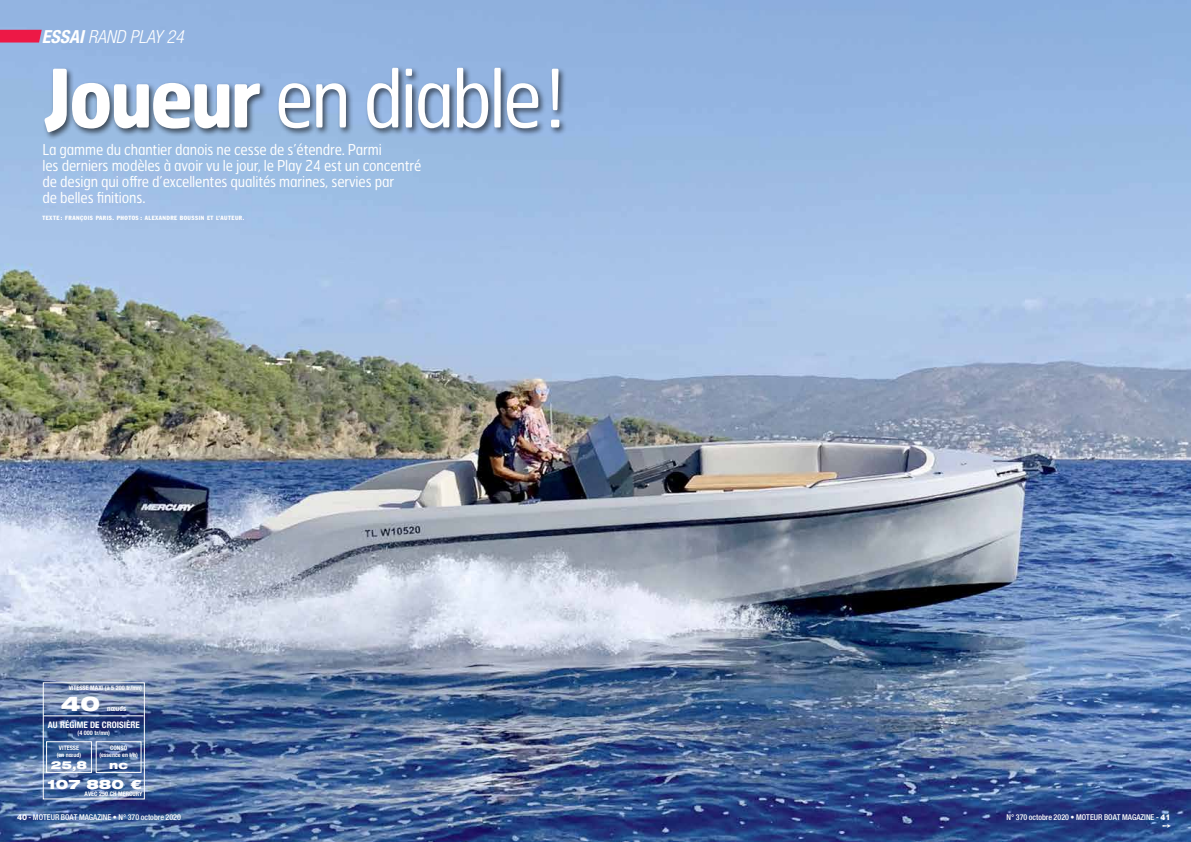
<style>
.page{position:relative;width:1191px;height:842px;background:#fff}
.page>*{position:absolute;margin:0;border:0;box-sizing:border-box;transform-origin:0 0}
.t1{font:80.3px "Hermes FB";letter-spacing:-.04em;color:#fff;scale:.91 1}
.t2{font:900 expanded 20.3px "Helvetica Neue LT";color:#fff}
.t3{font:italic 300 condensed 18px "Helvetica Neue LT";color:#fff}
.t4{font:15px/16px "Hermes FB";letter-spacing:-.01em;color:#fff;scale:.9 1}
.t5{font:900 expanded 13px "Helvetica Neue LT";color:#fff}
.t6{font:900 expanded 11px "Helvetica Neue LT";color:#fff}
.t7{font:700 condensed 9px "Helvetica Neue LT";color:#fff}
.t8{font:500 condensed 8px "Helvetica Neue LT";color:#fff}
.t9{font:700 condensed 7.1px "Helvetica Neue LT";letter-spacing:.01em;color:#fff}
.t10{font:700 condensed 6.2px "Helvetica Neue LT";color:#fff}
.t11{font:condensed 6px "Franklin Gothic LT";letter-spacing:.075em;color:#fff}
.t12{font:700 condensed 6px "Helvetica Neue LT";color:#fff}
.s1{font-weight:700}
.s2{font-weight:800;font-stretch:normal}
</style>
<div class="page">
<img style="left:0;top:0;width:1191px;height:842px">
<svg style="left:0;top:30px;width:42px;height:13px"></svg>
<div style="left:43px;top:65px;width:524px;height:76px;background:#000;opacity:.6"></div>
<div style="left:43px;top:682px;width:102px;height:117px;border:1px solid #fff"></div>
<div style="left:46px;top:741px;width:46px;height:32px;border:1px solid #fff"></div>
<div style="left:96px;top:741px;width:45px;height:32px;border:1px solid #fff"></div>
<hr style="left:43px;top:715px;width:101px;height:1px;background:#fff">
<svg style="left:1162px;top:824px;width:9px;height:4px"></svg>
<p class="t3" style="left:42px;top:26px;width:143px"><span class="s1">ESSAI</span> RAND PLAY 24</p>
<h1 class="t1" style="left:43px;top:47px;width:575px"><span class="s1">Joueur</span> en diable!</h1>
<p class="t4" style="left:43px;top:141px;width:422px">La gamme du chantier danois ne cesse de s’étendre. Parmi<br>les derniers modèles à avoir vu le jour, le Play 24 est un concentré de design qui offre d’excellentes qualités marines, servies par<br>de belles finitions.</p>
<p class="t11" style="left:43px;top:214px;width:203px">TEXTE : FRANÇOIS PARIS. PHOTOS : ALEXANDRE BOUSSIN ET L’AUTEUR.</p>
<p class="t10" style="left:69px;top:684px;width:75px">VITESSE MAXI (à 5 200 tr/mn)</p>
<p class="t7" style="left:48px;top:720px;width:93px">AU RÉGIME DE CROISIÈRE</p>
<p class="t10" style="left:78px;top:729px;width:34px">(4 000 tr/mn)</p>
<h2 class="t2" style="left:61px;top:691px;width:41px">40</h2>
<p class="t9" style="left:107px;top:704px;width:21px">nœuds</p>
<p class="t10" style="left:59px;top:744px;width:22px">VITESSE</p>
<p class="t12" style="left:57px;top:751px;width:26px">(en nœud)</p>
<p class="t6" style="left:51px;top:757px;width:38px">25,8</p>
<p class="t10" style="left:110px;top:744px;width:18px">CONSO</p>
<p class="t12" style="left:99px;top:751px;width:40px">(essence en l/h)</p>
<p class="t6" style="left:109px;top:757px;width:20px">nc</p>
<p class="t5" style="left:47px;top:776px;width:97px">107 880 €</p>
<p class="t10" style="left:85px;top:790px;width:59px">AVEC 250 CH MERCURY</p>
<p class="t8" style="left:17px;top:812px;width:165px"><span class="s2">40</span> - MOTEUR BOAT MAGAZINE • N° 370 octobre 2020</p>
<p class="t8" style="left:1006px;top:812px;width:165px">N° 370 octobre 2020 • MOTEUR BOAT MAGAZINE - <span class="s2">41</span></p>
</div>
